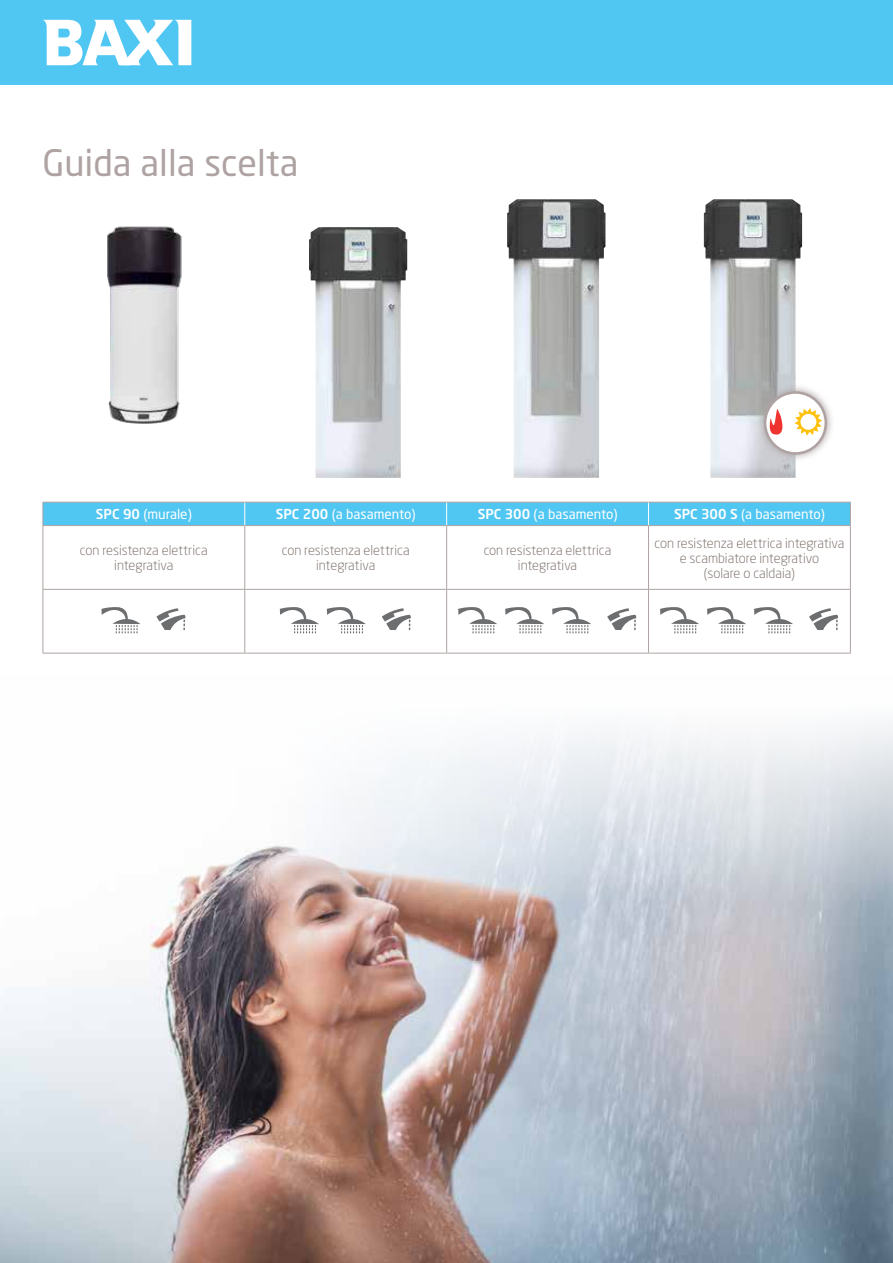
<style>
.page{position:relative;width:893px;height:1263px;background:#fff}
.page>*{position:absolute;margin:0;border:0;box-sizing:border-box;transform-origin:0 0}
.t1{font:36px "Neo Sans Pro";color:#aea3a2}
.t2{font:300 13.5px/15px "Neo Sans Pro";color:#6e605a;text-align:center}
.t3{font:13.5px "Neo Sans Pro";color:#fff}
.s1{font-weight:500}
</style>
<div class="page">
<div style="left:0;top:0;width:893px;height:85px;background:#50c6f2"></div>
<svg style="left:43px;top:20px;width:148px;height:45px"></svg>
<hr style="left:43px;top:525px;width:202px;height:1px;background:#aea3a2">
<hr style="left:245px;top:525px;width:202px;height:1px;background:#aea3a2">
<hr style="left:447px;top:525px;width:201px;height:1px;background:#aea3a2">
<hr style="left:648px;top:525px;width:203px;height:1px;background:#aea3a2">
<div style="left:43px;top:502px;width:808px;height:23px;background:#50c6f2"></div>
<hr style="left:43px;top:526px;width:1px;height:63px;background:#aea3a2">
<hr style="left:244px;top:526px;width:1px;height:63px;background:#aea3a2">
<hr style="left:446px;top:526px;width:1px;height:63px;background:#aea3a2">
<hr style="left:648px;top:526px;width:1px;height:63px;background:#aea3a2">
<hr style="left:850px;top:526px;width:1px;height:63px;background:#aea3a2">
<hr style="left:43px;top:589px;width:202px;height:1px;background:#aea3a2">
<hr style="left:43px;top:590px;width:1px;height:63px;background:#aea3a2">
<hr style="left:245px;top:589px;width:202px;height:1px;background:#aea3a2">
<hr style="left:244px;top:590px;width:1px;height:63px;background:#aea3a2">
<hr style="left:447px;top:589px;width:201px;height:1px;background:#aea3a2">
<hr style="left:446px;top:590px;width:1px;height:63px;background:#aea3a2">
<hr style="left:648px;top:589px;width:203px;height:1px;background:#aea3a2">
<hr style="left:648px;top:590px;width:1px;height:63px;background:#aea3a2">
<hr style="left:850px;top:590px;width:1px;height:63px;background:#aea3a2">
<hr style="left:43px;top:653px;width:202px;height:1px;background:#aea3a2">
<hr style="left:245px;top:653px;width:202px;height:1px;background:#aea3a2">
<hr style="left:447px;top:653px;width:201px;height:1px;background:#aea3a2">
<hr style="left:648px;top:653px;width:203px;height:1px;background:#aea3a2">
<svg style="left:157px;top:608px;width:29px;height:22px"></svg>
<svg style="left:101px;top:607px;width:39px;height:26px"></svg>
<svg style="left:280px;top:607px;width:39px;height:26px"></svg>
<svg style="left:382px;top:608px;width:29px;height:22px"></svg>
<svg style="left:327px;top:607px;width:39px;height:26px"></svg>
<svg style="left:458px;top:607px;width:39px;height:26px"></svg>
<svg style="left:505px;top:607px;width:39px;height:26px"></svg>
<svg style="left:607px;top:608px;width:29px;height:22px"></svg>
<svg style="left:552px;top:607px;width:39px;height:26px"></svg>
<svg style="left:660px;top:607px;width:39px;height:26px"></svg>
<svg style="left:707px;top:607px;width:39px;height:26px"></svg>
<svg style="left:809px;top:608px;width:29px;height:22px"></svg>
<svg style="left:754px;top:607px;width:39px;height:26px"></svg>
<img style="left:704px;top:199px;width:98px;height:279px">
<img style="left:507px;top:199px;width:98px;height:279px">
<img style="left:309px;top:227px;width:98px;height:251px">
<svg style="left:756px;top:383px;width:76px;height:79px"></svg>
<div style="left:765px;top:392px;width:61px;height:61px;background:#fff;border-radius:50%"></div>
<div style="left:764px;top:391px;width:63px;height:64px;border:3px solid #aea3a2;border-radius:50%"></div>
<svg style="left:770px;top:409px;width:12px;height:26px"></svg>
<svg style="left:794px;top:408px;width:28px;height:28px"></svg>
<img style="left:0;top:723px;width:893px;height:540px">
<img style="left:107px;top:226px;width:75px;height:198px">
<h1 class="t1" style="left:43px;top:141px;width:257px">Guida alla scelta</h1>
<p class="t3" style="left:96px;top:506px;width:97px"><span class="s1">SPC 90</span> (murale)</p>
<p class="t3" style="left:276px;top:506px;width:141px"><span class="s1">SPC 200</span> (a basamento)</p>
<p class="t3" style="left:478px;top:506px;width:141px"><span class="s1">SPC 300</span> (a basamento)</p>
<p class="t3" style="left:674px;top:506px;width:152px"><span class="s1">SPC 300 S</span> (a basamento)</p>
<p class="t2" style="left:80px;top:543px;width:129px">con resistenza elettrica integrativa</p>
<p class="t2" style="left:282px;top:543px;width:129px">con resistenza elettrica integrativa</p>
<p class="t2" style="left:484px;top:543px;width:129px">con resistenza elettrica integrativa</p>
<p class="t2" style="left:654px;top:535px;width:191px">con resistenza elettrica integrativa e scambiatore integrativo<br>(solare o caldaia)</p>
</div>
